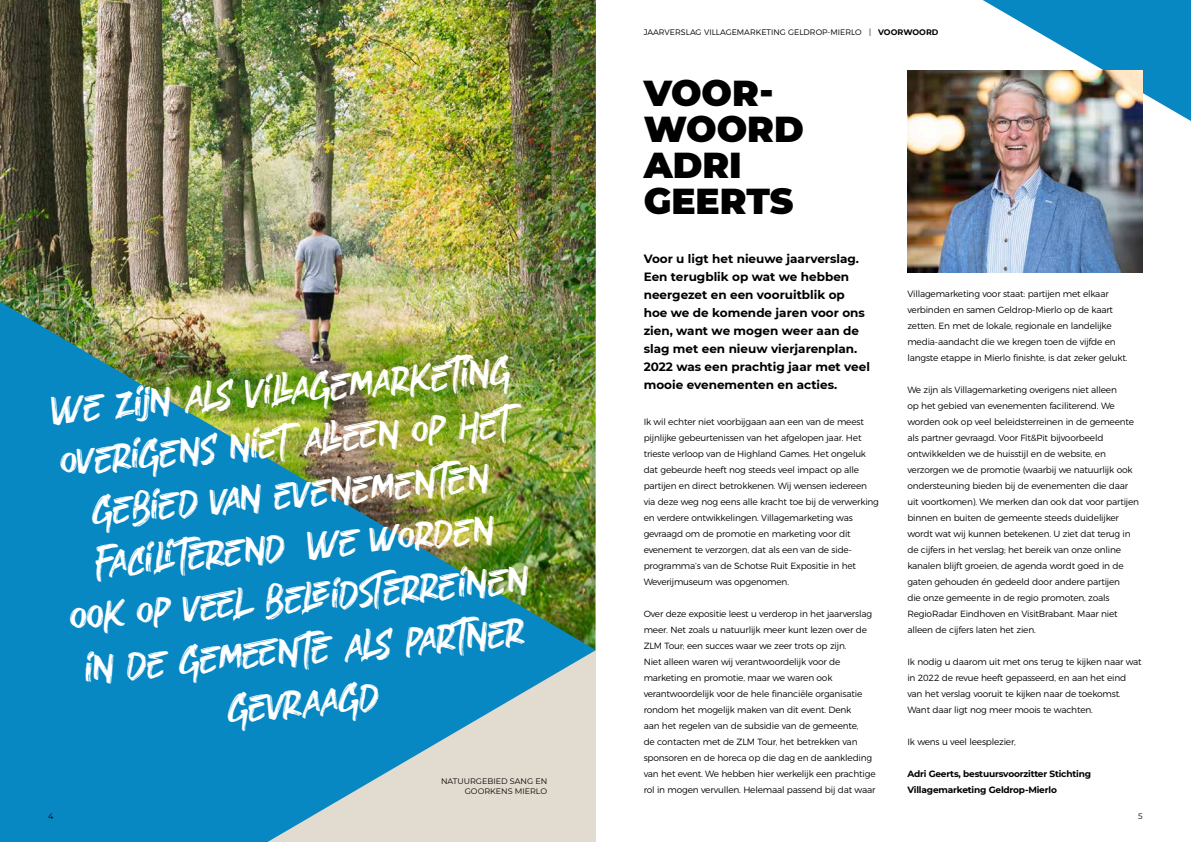
<style>
.page{position:relative;width:1191px;height:842px;background:#fff}
.page>*{position:absolute;margin:0;border:0;box-sizing:border-box;transform-origin:0 0}
.t1{font:42px/52.2px "Grotters";color:#fff;text-align:center}
.t2{font:900 36px/36px "Montserrat";color:#000}
.t3{font:700 12px/18px "Montserrat";color:#000}
.t4{font:300 9px/16px "Montserrat";letter-spacing:-.02em;color:#000}
.t5{font:700 9px/16px "Montserrat";letter-spacing:-.02em;color:#000}
.t6{font:300 8px "Montserrat";color:#000}
.t7{font:8px/9.9px "Montserrat";color:#000;text-align:right}
.s1{font-weight:700}
</style>
<div class="page">
<img style="left:0;top:0;width:596px;height:302px">
<img style="left:0;top:302px;width:596px;height:540px">
<svg style="left:982px;top:0;width:209px;height:121px"></svg>
<img style="left:907px;top:71px;width:235px;height:201px">
<h1 class="t1" style="left:50px;top:385px;width:462px;rotate:-5deg">We zijn als Villagemarketing overigens niet allee n op het gebied van evenementen facili terend. We worden<br>oo k op vee l bele idst erreinen in de gemee nte als partner gevraagd.</h1>
<p class="t7" style="left:48px;top:810px;width:7px">4</p>
<p class="t7" style="left:441px;top:776px;width:108px">NATUURGEBIED SANG EN<br>GOORKENS MIERLO</p>
<p class="t6" style="left:643px;top:26px;width:296px">JAARVERSLAG VILLAGEMARKETING GELDROP-MIERLO | <span class="s1">VOORWOORD</span></p>
<h2 class="t2" style="left:643px;top:73px;width:162px">VOOR-<br>WOORD<br>ADRI<br>GEERTS</h2>
<p class="t3" style="left:643px;top:249px;width:228px">Voor u ligt het nieuwe jaarverslag.<br>Een terugblik op wat we hebben neergezet en een vooruitblik op hoe we de komende jaren voor ons zien, want we mogen weer aan de slag met een nieuw vierjarenplan.<br>2022 was een prachtig jaar met veel mooie evenementen en acties.</p>
<p class="t4" style="left:643px;top:413px;width:237px">Ik wil echter niet voorbijgaan aan een van de meest pijnlijke gebeurtenissen van het afgelopen jaar. Het trieste verloop van de Highland Games. Het ongeluk dat gebeurde heeft nog steeds veel impact op alle partijen en direct betrokkenen. Wij wensen iedereen via deze weg nog eens alle kracht toe bij de verwerking en verdere ontwikkelingen. Villagemarketing was gevraagd om de promotie en marketing voor dit evenement te verzorgen, dat als een van de side&shy;programma’s van de Schotse Ruit Expositie in het Weverijmuseum was opgenomen.</p>
<p class="t4" style="left:643px;top:605px;width:233px">Over deze expositie leest u verderop in het jaarverslag meer. Net zoals u natuurlijk meer kunt lezen over de ZLM Tour; een succes waar we zeer trots op zijn.<br>Niet alleen waren wij verantwoordelijk voor de marketing en promotie, maar we waren ook verantwoordelijk voor de hele financiële organisatie rondom het mogelijk maken van dit event. Denk<br>aan het regelen van de subsidie van de gemeente,<br>de contacten met de ZLM Tour, het betrekken van sponsoren en de horeca op die dag en de aankleding van het event. We hebben hier werkelijk een prachtige rol in mogen vervullen. Helemaal passend bij dat waar</p>
<p class="t4" style="left:907px;top:285px;width:222px">Villagemarketing voor staat: partijen met elkaar verbinden en samen Geldrop-Mierlo op de kaart zetten. En met de lokale, regionale en landelijke media-aandacht die we kregen toen de vijfde en langste etappe in Mierlo finishte, is dat zeker gelukt.</p>
<p class="t4" style="left:907px;top:381px;width:233px">We zijn als Villagemarketing overigens niet alleen<br>op het gebied van evenementen faciliterend. We worden ook op veel beleidsterreinen in de gemeente als partner gevraagd. Voor Fit&amp;Pit bijvoorbeeld ontwikkelden we de huisstijl en de website, en verzorgen we de promotie (waarbij we natuurlijk ook ondersteuning bieden bij de evenementen die daar uit voortkomen). We merken dan ook dat voor partijen binnen en buiten de gemeente steeds duidelijker wordt wat wij kunnen betekenen. U ziet dat terug in de cijfers in het verslag; het bereik van onze online kanalen blijft groeien, de agenda wordt goed in de gaten gehouden én gedeeld door andere partijen<br>die onze gemeente in de regio promoten, zoals RegioRadar Eindhoven en VisitBrabant. Maar niet alleen de cijfers laten het zien.</p>
<p class="t4" style="left:907px;top:653px;width:236px">Ik nodig u daarom uit met ons terug te kijken naar wat in 2022 de revue heeft gepasseerd, en aan het eind van het verslag vooruit te kijken naar de toekomst.<br>Want daar ligt nog meer moois te wachten.</p>
<p class="t4" style="left:907px;top:733px;width:110px">Ik wens u veel leesplezier,</p>
<p class="t5" style="left:907px;top:765px;width:185px">Adri Geerts, bestuursvoorzitter Stichting<br>Villagemarketing Geldrop-Mierlo</p>
<p class="t7" style="left:1138px;top:810px;width:6px">5</p>
</div>
